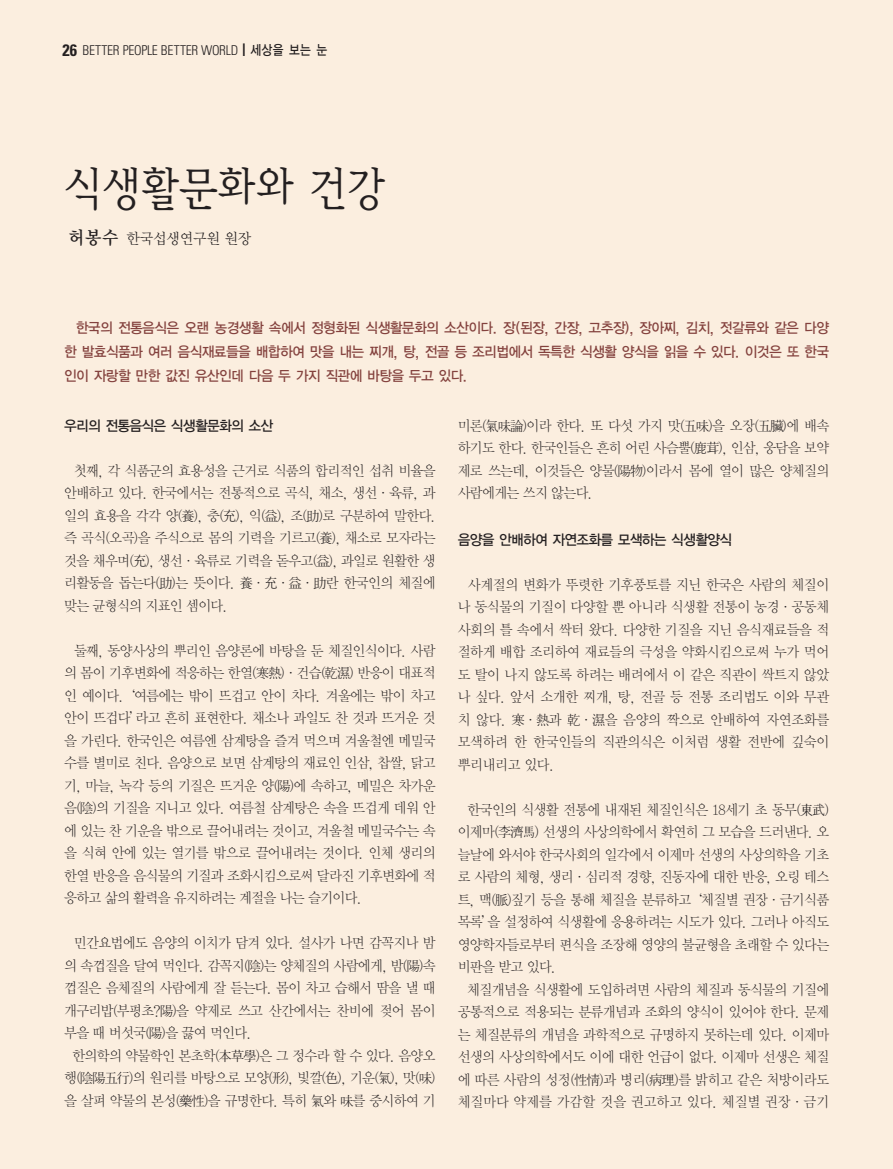
<style>
.page{position:relative;width:893px;height:1169px;background:#fff}
.page>*{position:absolute;margin:0;border:0;box-sizing:border-box;transform-origin:0 0}
.t1{font:45px "Y Mj O23";letter-spacing:-.105em;color:#231f20;scale:.95 1}
.t2{font:15px "Y Mj O12";letter-spacing:-.065em;color:#231f20;scale:.95 1}
.t3{font:14.25px/22.5px "Y Mj O11";letter-spacing:-.095em;color:#231f20;text-align:justify;scale:.95 1}
.t4{font:14.25px/24px "YGO13";letter-spacing:-.105em;color:#84423e;text-align:justify;scale:.95 1}
.t5{font:14.25px "YGO13";letter-spacing:-.11em;color:#231f20;scale:.95 1}
.t6{font:300 condensed 13.5px "Univers";letter-spacing:-.02em;color:#231f20}
.s1{font-weight:700;font-size:16.5px}
.s2{font-family:"Frutiger";font-weight:400;font-size:18px}
.s3{font-family:"YGO13";font-weight:400;font-stretch:normal}
.s4{font-family:"Y Mj O14";font-size:18px}
</style>
<div class="page">
<div style="left:0;top:0;width:892px;height:1168px;background:#fbeedf"></div>
<p class="t6" style="left:63px;top:45px;width:266px"><span class="s1">26</span> BETTER PEOPLE BETTER WORLD <span class="s2">I</span> <span class="s3">세상을 보는 눈</span></p>
<h1 class="t1" style="left:62px;top:167px;width:344px">식생활문화와 건강</h1>
<p class="t2" style="left:68px;top:231px;width:195px"><span class="s4">허봉수</span> 한국섭생연구원 원장</p>
<p class="t4" style="left:64px;top:316px;width:807px;text-indent:12px">한국의 전통음식은 오랜 농경생활 속에서 정형화된 식생활문화의 소산이다. 장(된장, 간장, 고추장), 장아찌, 김치, 젓갈류와 같은 다양 한 발효식품과 여러 음식재료들을 배합하여 맛을 내는 찌개, 탕, 전골 등 조리법에서 독특한 식생활 양식을 읽을 수 있다. 이것은 또 한국 인이 자랑할 만한 값진 유산인데 다음 두 가지 직관에 바탕을 두고 있다.</p>
<p class="t5" style="left:64px;top:419px;width:222px">우리의 전통음식은 식생활문화의 소산</p>
<p class="t3" style="left:64px;top:460px;width:393px;text-indent:10px">첫째, 각 식품군의 효용성을 근거로 식품의 합리적인 섭취 비율을 안배하고 있다. 한국에서는 전통적으로 곡식, 채소, 생선∙육류, 과 일의 효용을 각각 양(養), 충(充), 익(益), 조(助)로 구분하여 말한다. 즉 곡식(오곡)을 주식으로 몸의 기력을 기르고(養), 채소로 모자라는 것을 채우며(充), 생선∙육류로 기력을 돋우고(益), 과일로 원활한 생 리활동을 돕는다(助)는 뜻이다. 養∙充∙益∙助란 한국인의 체질에 맞는 균형식의 지표인 셈이다.</p>
<p class="t3" style="left:64px;top:640px;width:393px;text-indent:10px">둘째, 동양사상의 뿌리인 음양론에 바탕을 둔 체질인식이다. 사람 의 몸이 기후변화에 적응하는 한열(寒熱)∙건습(乾濕) 반응이 대표적 인 예이다. ‘여름에는 밖이 뜨겁고 안이 차다. 겨울에는 밖이 차고 안이 뜨겁다’라고 흔히 표현한다. 채소나 과일도 찬 것과 뜨거운 것 을 가린다. 한국인은 여름엔 삼계탕을 즐겨 먹으며 겨울철엔 메밀국 수를 별미로 친다. 음양으로 보면 삼계탕의 재료인 인삼, 찹쌀, 닭고 기, 마늘, 녹각 등의 기질은 뜨거운 양(陽)에 속하고, 메밀은 차가운 음(陰)의 기질을 지니고 있다. 여름철 삼계탕은 속을 뜨겁게 데워 안 에 있는 찬 기운을 밖으로 끌어내려는 것이고, 겨울철 메밀국수는 속 을 식혀 안에 있는 열기를 밖으로 끌어내려는 것이다. 인체 생리의 한열 반응을 음식물의 기질과 조화시킴으로써 달라진 기후변화에 적 응하고 삶의 활력을 유지하려는 계절을 나는 슬기이다.</p>
<p class="t3" style="left:74px;top:932px;width:383px">민간요법에도 음양의 이치가 담겨 있다. 설사가 나면 감꼭지나 밤</p>
<p class="t3" style="left:64px;top:955px;width:393px">의 속껍질을 달여 먹인다. 감꼭지(陰)는 양체질의 사람에게, 밤(陽)속</p>
<p class="t3" style="left:64px;top:977px;width:393px">껍질은 음체질의 사람에게 잘 듣는다. 몸이 차고 습해서 땀을 낼 때</p>
<p class="t3" style="left:64px;top:1000px;width:393px">개구리밥(부평초?陽)을 약제로 쓰고 산간에서는 찬비에 젖어 몸이</p>
<p class="t3" style="left:64px;top:1022px;width:199px">부을 때 버섯국(陽)을 끓여 먹인다.</p>
<p class="t3" style="left:72px;top:1045px;width:384px">한의학의 약물학인 본초학(本草學)은 그 정수라 할 수 있다. 음양오</p>
<p class="t3" style="left:64px;top:1067px;width:393px">행(陰陽五行)의 원리를 바탕으로 모양(形), 빛깔(色), 기운(氣), 맛(味)</p>
<p class="t3" style="left:64px;top:1090px;width:393px">을 살펴 약물의 본성(藥性)을 규명한다. 특히 氣와 味를 중시하여 기</p>
<p class="t3" style="left:457px;top:415px;width:393px">미론(氣味論)이라 한다. 또 다섯 가지 맛(五味)을 오장(五臟)에 배속 하기도 한다. 한국인들은 흔히 어린 사슴뿔(鹿茸), 인삼, 웅담을 보약 제로 쓰는데, 이것들은 양물(陽物)이라서 몸에 열이 많은 양체질의 사람에게는 쓰지 않는다.</p>
<p class="t5" style="left:457px;top:533px;width:291px">음양을 안배하여 자연조화를 모색하는 식생활양식</p>
<p class="t3" style="left:457px;top:574px;width:393px;text-indent:10px">사계절의 변화가 뚜렷한 기후풍토를 지닌 한국은 사람의 체질이 나 동식물의 기질이 다양할 뿐 아니라 식생활 전통이 농경∙공동체 사회의 틀 속에서 싹터 왔다. 다양한 기질을 지닌 음식재료들을 적 절하게 배합 조리하여 재료들의 극성을 약화시킴으로써 누가 먹어 도 탈이 나지 않도록 하려는 배려에서 이 같은 직관이 싹트지 않았 나 싶다. 앞서 소개한 찌개, 탕, 전골 등 전통 조리법도 이와 무관 치 않다. 寒∙熱과 乾∙濕을 음양의 짝으로 안배하여 자연조화를 모색하려 한 한국인들의 직관의식은 이처럼 생활 전반에 깊숙이 뿌리내리고 있다.</p>
<p class="t3" style="left:457px;top:799px;width:393px;text-indent:10px">한국인의 식생활 전통에 내재된 체질인식은 18세기 초 동무(東武) 이제마(李濟馬) 선생의 사상의학에서 확연히 그 모습을 드러낸다. 오 늘날에 와서야 한국사회의 일각에서 이제마 선생의 사상의학을 기초 로 사람의 체형, 생리∙심리적 경향, 진동자에 대한 반응, 오링 테스 트, 맥(脈)짚기 등을 통해 체질을 분류하고‘체질별 권장∙금기식품 목록’을 설정하여 식생활에 응용하려는 시도가 있다. 그러나 아직도 영양학자들로부터 편식을 조장해 영양의 불균형을 초래할 수 있다는 비판을 받고 있다.</p>
<p class="t3" style="left:457px;top:979px;width:393px;text-indent:10px">체질개념을 식생활에 도입하려면 사람의 체질과 동식물의 기질에 공통적으로 적용되는 분류개념과 조화의 양식이 있어야 한다. 문제 는 체질분류의 개념을 과학적으로 규명하지 못하는데 있다. 이제마 선생의 사상의학에서도 이에 대한 언급이 없다. 이제마 선생은 체질 에 따른 사람의 성정(性情)과 병리(病理)를 밝히고 같은 처방이라도 체질마다 약제를 가감할 것을 권고하고 있다. 체질별 권장∙금기</p>
</div>
